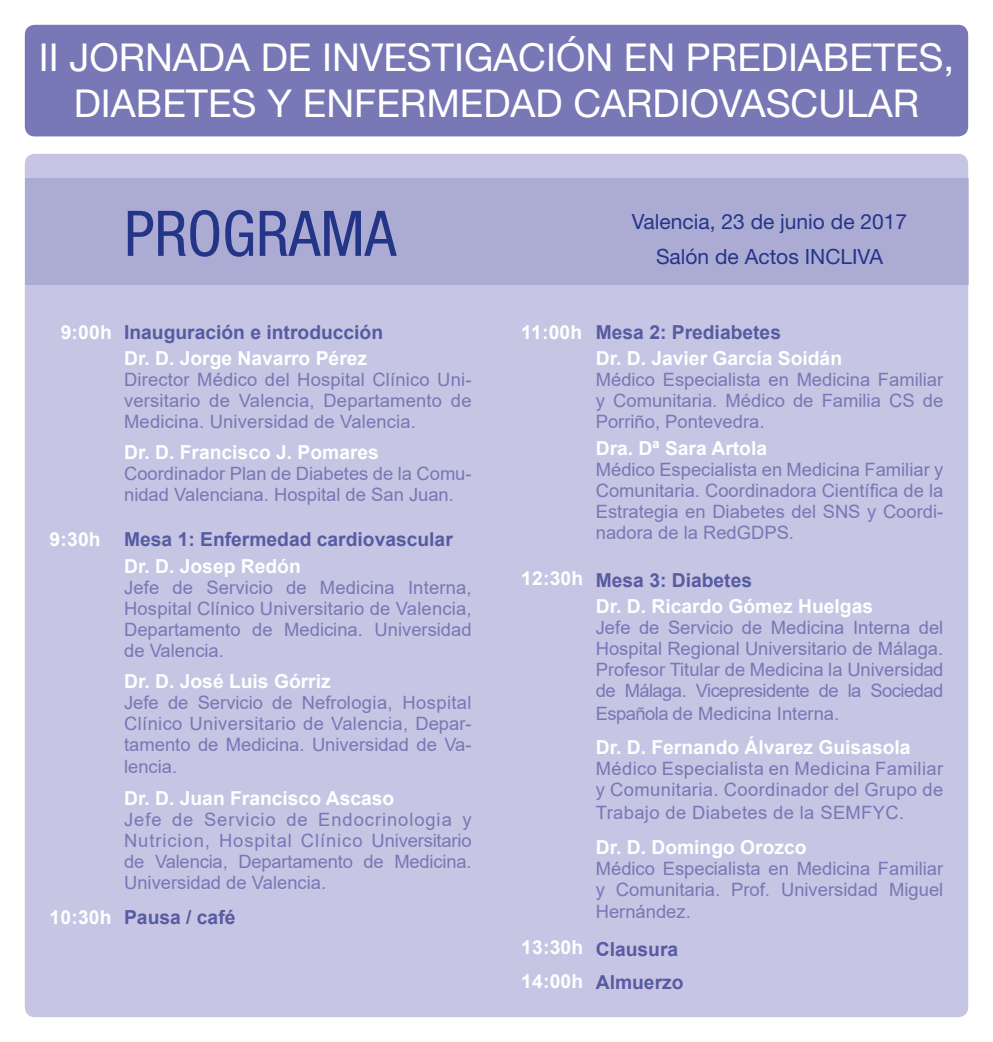
<style>
.page{position:relative;width:993px;height:1042px;background:#fff}
.page>*{position:absolute;margin:0;border:0;box-sizing:border-box;transform-origin:0 0}
.t1{font:condensed 63px "Helvetica Neue LT Std";color:#243588}
.t2{font:38.5px/46.2px "Helvetica Neue LT Std";color:#fff;text-align:center}
.t3{font:21px/35px "Helvetica Neue LT Std";color:#243588;text-align:center}
.t4{font:700 19.25px/33.6px "Arial";color:#fff}
.t5{font:700 19.25px/33.2px "Arial";color:#575ba2}
.t6{font:18.38px/21px "Arial";color:#7778b5;text-align:justify}
.t7{font:18.38px/21px "Arial";letter-spacing:.02em;color:#7778b5}
</style>
<div class="page">
<div style="left:25px;top:154px;width:942px;height:863px;background:#c6c5e3;border-radius:10px"></div>
<div style="left:25px;top:25px;width:942px;height:111px;background:#7778b5;border-radius:10px"></div>
<div style="left:25px;top:179px;width:942px;height:106px;background:#acabd4"></div>
<h2 class="t2" style="left:39px;top:34px;width:916px">II JORNADA DE INVESTIGACIÓN EN PREDIABETES,<br>DIABETES Y ENFERMEDAD CARDIOVASCULAR</h2>
<h1 class="t1" style="left:124px;top:197px;width:273px">PROGRAMA</h1>
<p class="t3" style="left:631px;top:204px;width:277px">Valencia, 23 de junio de 2017<br>Salón de Actos INCLIVA</p>
<p class="t4" style="left:61px;top:316px;width:53px">9:00h</p>
<p class="t4" style="left:50px;top:522px;width:53px">9:30h</p>
<p class="t4" style="left:50px;top:900px;width:63px">10:30h</p>
<p class="t5" style="left:124px;top:316px;width:260px">Inauguración e introducción</p>
<p class="t4" style="left:124px;top:342px;width:244px">Dr. D. Jorge Navarro Pérez</p>
<p class="t6" style="left:124px;top:369px;width:349px">Director Médico del Hospital Clínico Uni&shy;versitario de Valencia, Departamento de Medicina. Universidad de Valencia.</p>
<p class="t4" style="left:124px;top:435px;width:256px">Dr. D. Francisco J. Pomares</p>
<p class="t6" style="left:124px;top:463px;width:349px">Coordinador Plan de Diabetes de la Comu&shy;nidad Valenciana. Hospital de San Juan.</p>
<p class="t5" style="left:124px;top:523px;width:330px">Mesa 1: Enfermedad cardiovascular</p>
<p class="t4" style="left:124px;top:549px;width:178px">Dr. D. Josep Redón</p>
<p class="t6" style="left:124px;top:576px;width:349px">Jefe de Servicio de Medicina Interna, Hospital Clínico Universitario de Valencia, Departamento de Medicina. Universidad de Valencia.</p>
<p class="t4" style="left:124px;top:664px;width:208px">Dr. D. José Luis Górriz</p>
<p class="t6" style="left:124px;top:691px;width:349px">Jefe de Servicio de Nefrologia, Hospital Clínico Universitario de Valencia, Depar&shy;tamento de Medicina. Universidad de Va-</p>
<p class="t6" style="left:124px;top:756px;width:55px">lencia.</p>
<p class="t4" style="left:124px;top:781px;width:271px">Dr. D. Juan Francisco Ascaso</p>
<p class="t6" style="left:124px;top:808px;width:349px">Jefe de Servicio de Endocrinologia y Nutricion, Hospital Clínico Universitario de Valencia, Departamento de Medicina.<br>Universidad de Valencia.</p>
<p class="t5" style="left:124px;top:901px;width:113px">Pausa / café</p>
<p class="t4" style="left:521px;top:316px;width:62px">11:00h</p>
<p class="t4" style="left:521px;top:561px;width:63px">12:30h</p>
<p class="t4" style="left:521px;top:931px;width:63px">13:30h<br>14:00h</p>
<p class="t5" style="left:595px;top:316px;width:187px">Mesa 2: Prediabetes</p>
<p class="t4" style="left:595px;top:342px;width:248px">Dr. D. Javier García Soidán</p>
<p class="t6" style="left:595px;top:369px;width:349px">Médico Especialista en Medicina Familiar y Comunitaria. Médico de Familia CS de Porriño, Pontevedra.</p>
<p class="t4" style="left:595px;top:431px;width:173px">Dra. Dª Sara Artola</p>
<p class="t6" style="left:595px;top:458px;width:349px">Médico Especialista en Medicina Familiar y Comunitaria. Coordinadora Científica de la Estrategia en Diabetes del SNS y Coordi&shy;nadora de la RedGDPS.</p>
<p class="t5" style="left:595px;top:563px;width:158px">Mesa 3: Diabetes</p>
<p class="t4" style="left:595px;top:589px;width:279px">Dr. D. Ricardo Gómez Huelgas</p>
<p class="t6" style="left:595px;top:617px;width:349px">Jefe de Servicio de Medicina Interna del Hospital Regional Universitario de Málaga.<br>Profesor Titular de Medicina la Universidad de Málaga. Vicepresidente de la Sociedad</p>
<p class="t6" style="left:595px;top:702px;width:245px">Española de Medicina Interna.</p>
<p class="t4" style="left:595px;top:731px;width:316px">Dr. D. Fernando Álvarez Guisasola</p>
<p class="t7" style="left:595px;top:758px;width:349px">Médico Especialista en Medicina Familiar y Comunitaria. Coordinador del Grupo de</p>
<p class="t7" style="left:595px;top:802px;width:310px">Trabajo de Diabetes de la SEMFYC.</p>
<p class="t4" style="left:595px;top:830px;width:212px">Dr. D. Domingo Orozco</p>
<p class="t6" style="left:595px;top:857px;width:349px">Médico Especialista en Medicina Familiar y Comunitaria. Prof. Universidad Miguel</p>
<p class="t6" style="left:595px;top:901px;width:96px">Hernández.</p>
<p class="t5" style="left:595px;top:932px;width:89px">Clausura<br>Almuerzo</p>
</div>
